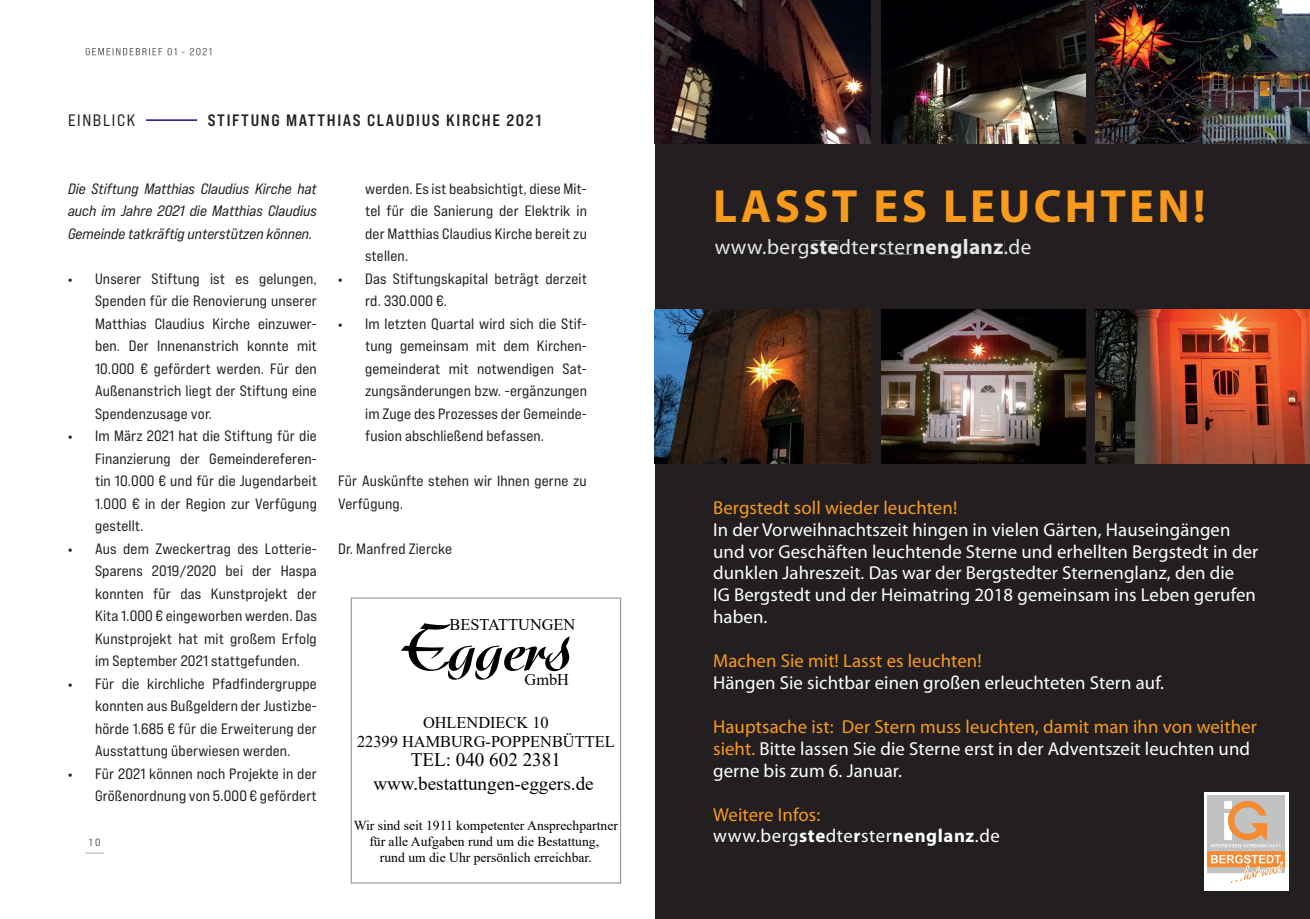
<style>
.page{position:relative;width:1310px;height:919px;background:#fff}
.page>*{position:absolute;margin:0;border:0;box-sizing:border-box;transform-origin:0 0}
.t1{font:500 65.4px "Arkona";color:#000001}
.t2{font:700 46.8px "Myriad Pro";letter-spacing:.07em;color:#f89a1c}
.t3{font:21.15px "Myriad Pro";letter-spacing:.02em;color:#e6e7e9}
.t4{font:19.05px "Times New Roman";color:#000001}
.t5{font:18.75px/21.9px "Myriad Pro";letter-spacing:.005em;color:#fff}
.t6{font:18.75px "Myriad Pro";letter-spacing:.005em;color:#f89a1c}
.t7{font:16.5px "Bebas Neue Pro Exp Bd";letter-spacing:.1em;color:#231f20}
.t8{font:16.5px "Bebas Neue Pro Exp Rg";letter-spacing:.1em;color:#231f20}
.t9{font:16.35px/18.8px "Times New Roman";color:#000001;text-align:center}
.t10{font:15px/22.5px "Bebas Neue Pro Exp Rg";letter-spacing:.01em;color:#231f20;text-align:justify}
.t11{font:15px/22.5px "Bebas Neue Pro Exp It";color:#231f20;text-align:justify}
.t12{font:13.65px/15.6px "Times New Roman";color:#000001;text-align:center}
.t13{font:10.5px "Bebas Neue Pro Exp Rg";color:#57585a}
.s1{font-family:"Barlow";font-size:13.95px}
.s2{font-weight:700}
.s3{color:#f89a1c}
</style>
<div class="page">
<svg style="left:85px;top:852px;width:19px;height:1px"></svg>
<svg style="left:86px;top:48px;width:125px;height:7px"></svg>
<hr style="left:146px;top:119px;width:51px;height:2px;background:#290098">
<div style="left:351px;top:597px;width:270px;height:286px;border:1px solid #959798"></div>
<div style="left:655px;top:0;width:655px;height:918px;background:#231f20"></div>
<div style="left:715px;top:239px;width:93px;height:19px;background:#231f20"></div>
<div style="left:810px;top:241px;width:28px;height:13px;background:#231f20"></div>
<div style="left:840px;top:239px;width:28px;height:15px;background:#231f20"></div>
<div style="left:871px;top:243px;width:6px;height:11px;background:#231f20"></div>
<div style="left:879px;top:241px;width:33px;height:13px;background:#231f20"></div>
<div style="left:914px;top:239px;width:89px;height:19px;background:#231f20"></div>
<div style="left:1005px;top:239px;width:25px;height:15px;background:#231f20"></div>
<img style="left:881px;top:0;width:204px;height:143px">
<img style="left:655px;top:0;width:216px;height:143px">
<img style="left:1095px;top:0;width:215px;height:143px">
<img style="left:881px;top:309px;width:204px;height:155px">
<img style="left:655px;top:309px;width:216px;height:155px">
<img style="left:1095px;top:309px;width:215px;height:155px">
<div style="left:1203px;top:791px;width:85px;height:99px;background:#fff"></div>
<img style="left:1207px;top:795px;width:77px;height:87px">
<p class="t8" style="left:68px;top:110px;width:69px">EINBLICK</p>
<p class="t7" style="left:208px;top:109px;width:335px">STIFTUNG MATTHIAS CLAUDIUS KIRCHE 2021</p>
<p class="t11" style="left:68px;top:177px;width:250px">Die Stiftung Matthias Claudius Kirche hat auch im Jahre 2021 die Matthias Claudius Gemeinde tatkräftig unterstützen können.</p>
<p class="t10" style="left:95px;top:267px;width:223px;text-indent:-27px"><span class="s1">•</span> Unserer Stiftung ist es gelungen, Spenden für die Renovierung unserer Matthias Claudius Kirche einzuwer&shy;ben. Der Innenanstrich konnte mit 10.000 € gefördert werden. Für den Außenanstrich liegt der Stiftung eine Spendenzusage vor.</p>
<p class="t10" style="left:95px;top:424px;width:223px;text-indent:-27px"><span class="s1">•</span> Im März 2021 hat die Stiftung für die Finanzierung der Gemeindereferen&shy;tin 10.000 € und für die Jugendarbeit 1.000 € in der Region zur Verfügung gestellt.</p>
<p class="t10" style="left:95px;top:537px;width:223px;text-indent:-27px"><span class="s1">•</span> Aus dem Zweckertrag des Lotterie-Sparens 2019/2020 bei der Haspa konnten für das Kunstprojekt der Kita 1.000 € eingeworben werden. Das Kunstprojekt hat mit großem Erfolg im September 2021 stattgefunden.</p>
<p class="t10" style="left:95px;top:672px;width:223px;text-indent:-27px"><span class="s1">•</span> Für die kirchliche Pfadfindergruppe konnten aus Bußgeldern der Justizbe&shy;hörde 1.685 € für die Erweiterung der Ausstattung überwiesen werden.</p>
<p class="t10" style="left:68px;top:762px;width:250px;text-align:right"><span class="s1">•</span> Für 2021 können noch Projekte in der<br>Größenordnung von 5.000 € gefördert</p>
<p class="t13" style="left:89px;top:836px;width:13px">1 0</p>
<p class="t10" style="left:365px;top:177px;width:223px">werden. Es ist beabsichtigt, diese Mit&shy;tel für die Sanierung der Elektrik in der Matthias Claudius Kirche bereit zu stellen.</p>
<p class="t10" style="left:365px;top:267px;width:223px;text-indent:-27px"><span class="s1">•</span> Das Stiftungskapital beträgt derzeit rd. 330.000 €.</p>
<p class="t10" style="left:365px;top:312px;width:223px;text-indent:-27px"><span class="s1">•</span> Im letzten Quartal wird sich die Stif&shy;tung gemeinsam mit dem Kirchen&shy;gemeinderat mit notwendigen Sat&shy;zungsänderungen bzw. -ergänzungen im Zuge des Prozesses der Gemeinde&shy;fusion abschließend befassen.</p>
<p class="t10" style="left:338px;top:469px;width:250px">Für Auskünfte stehen wir Ihnen gerne zu<br>Verfügung.</p>
<p class="t10" style="left:338px;top:537px;width:116px">Dr. Manfred Ziercke</p>
<p class="t9" style="left:450px;top:615px;width:127px">BESTATTUNGEN</p>
<h1 class="t1" style="left:401px;top:610px;width:172px">Eggers</h1>
<p class="t9" style="left:357px;top:713px;width:259px">OHLENDIECK 10<br>22399 HAMBURG-POPPENBÜTTEL</p>
<p class="t9" style="left:524px;top:670px;width:46px">GmbH</p>
<p class="t4" style="left:411px;top:746px;width:151px">TEL: 040 602 2381</p>
<p class="t4" style="left:373px;top:770px;width:222px">www.bestattungen-eggers.de</p>
<p class="t12" style="left:354px;top:817px;width:266px">Wir sind seit 1911 kompetenter Ansprechpartner für alle Aufgaben rund um die Bestattung,<br>rund um die Uhr persönlich erreichbar.</p>
<h2 class="t2" style="left:713px;top:176px;width:494px">LASST ES LEUCHTEN!</h2>
<h3 class="t3" style="left:714px;top:234px;width:318px">www.berg<span class="s2">ste</span>dte<span class="s2">r</span>ster<span class="s2">nenglanz</span>.de</h3>
<p class="t6" style="left:713px;top:496px;width:246px">Bergstedt soll wieder leuchten!</p>
<p class="t5" style="left:713px;top:518px;width:547px">In der Vorweihnachtszeit hingen in vielen Gärten, Hauseingängen und vor Geschäften leuchtende Sterne und erhellten Bergstedt in der dunklen Jahreszeit. Das war der Bergstedter Sternenglanz, den die<br>IG Bergstedt und der Heimatring 2018 gemeinsam ins Leben gerufen haben.</p>
<p class="t6" style="left:713px;top:649px;width:270px">Machen Sie mit! Lasst es leuchten!</p>
<p class="t5" style="left:713px;top:671px;width:452px">Hängen Sie sichtbar einen großen erleuchteten Stern auf.</p>
<p class="t5" style="left:713px;top:715px;width:545px"><span class="s3">Hauptsache ist: Der Stern muss leuchten, damit man ihn von weither sieht.</span> Bitte lassen Sie die Sterne erst in der Adventszeit leuchten und gerne bis zum 6. Januar.</p>
<p class="t5" style="left:713px;top:803px;width:288px"><span class="s3">Weitere Infos: </span>www.berg<span class="s2">ste</span>dte<span class="s2">r</span>ster<span class="s2">nenglanz</span>.de</p>
</div>
